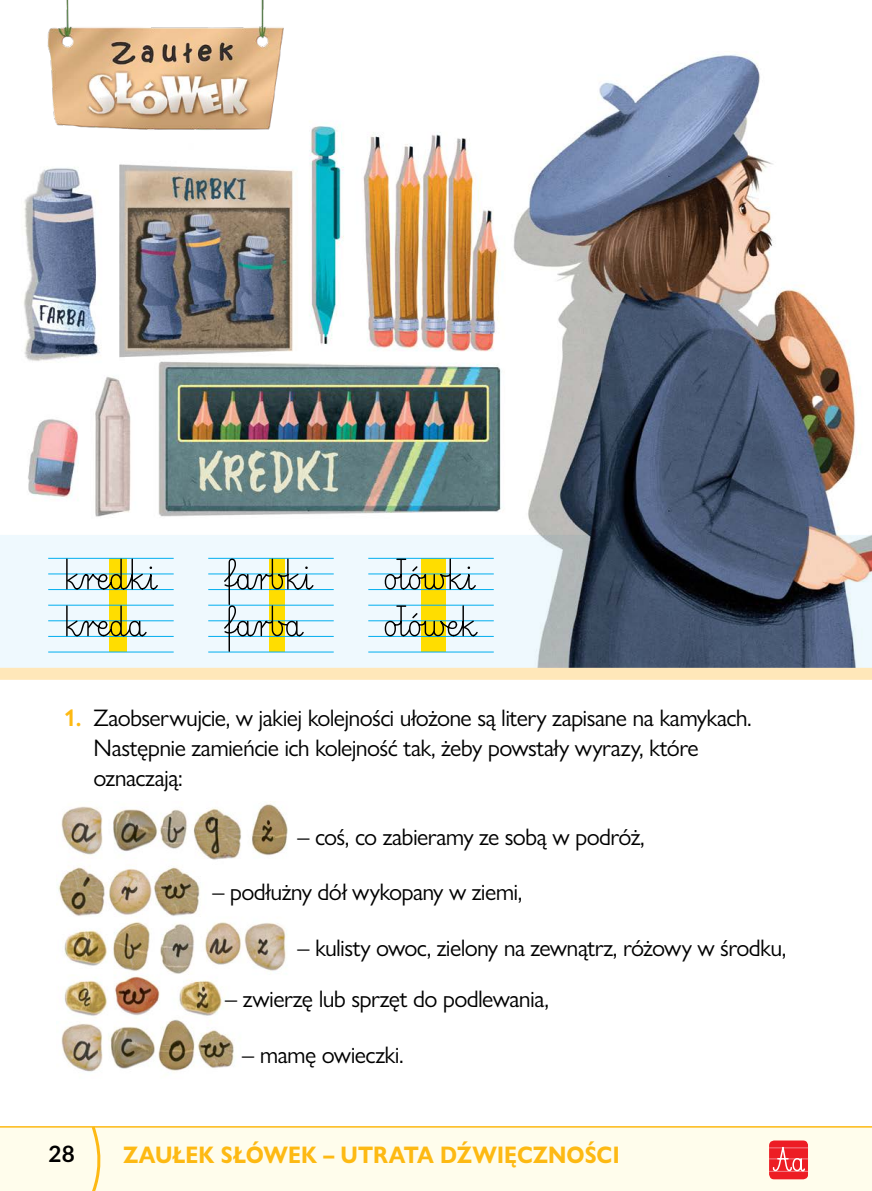
<style>
.page{position:relative;width:872px;height:1191px;background:#fff}
.page>*{position:absolute;margin:0;border:0;box-sizing:border-box;transform-origin:0 0}
.t1{font:24px/30px "Gill Sans Nova";letter-spacing:-.03em;color:#000}
.t2{font:700 24px "Gill Sans Nova";color:#fdb913;scale:.9 1}
.t3{font:700 22.5px "Lato";color:#000}
.s1{font-weight:600;color:#fdb913}
</style>
<div class="page">
<img style="left:58px;top:804px;width:230px;height:268px">
<img style="left:0;top:54px;width:872px;height:626px">
<img style="left:46px;top:0;width:240px;height:131px">
<svg style="left:0;top:535px;width:591px;height:133px;fill:#eff9fe"></svg>
<svg style="left:835px;top:535px;width:37px;height:133px"></svg>
<div style="left:109px;top:558px;width:17px;height:47px;background:#fd0"></div>
<div style="left:421px;top:558px;width:25px;height:47px;background:#fd0"></div>
<div style="left:109px;top:604px;width:17px;height:48px;background:#fd0"></div>
<div style="left:421px;top:604px;width:25px;height:48px;background:#fd0"></div>
<hr style="left:48px;top:558px;width:126px;height:1px;background:#00aeef">
<hr style="left:48px;top:605px;width:126px;height:1px;background:#00aeef">
<hr style="left:48px;top:652px;width:126px;height:1px;background:#00aeef">
<hr style="left:48px;top:589px;width:126px;height:1px;background:#00aeef">
<hr style="left:48px;top:636px;width:126px;height:1px;background:#00aeef">
<hr style="left:48px;top:573px;width:126px;height:1px;background:#00aeef">
<hr style="left:48px;top:620px;width:126px;height:1px;background:#00aeef">
<svg style="left:66px;top:558px;width:92px;height:31px"></svg>
<svg style="left:66px;top:605px;width:81px;height:31px"></svg>
<hr style="left:208px;top:558px;width:126px;height:1px;background:#00aeef">
<hr style="left:208px;top:605px;width:126px;height:1px;background:#00aeef">
<hr style="left:208px;top:652px;width:126px;height:1px;background:#00aeef">
<hr style="left:208px;top:589px;width:126px;height:1px;background:#00aeef">
<hr style="left:208px;top:636px;width:126px;height:1px;background:#00aeef">
<hr style="left:208px;top:573px;width:126px;height:1px;background:#00aeef">
<hr style="left:208px;top:620px;width:126px;height:1px;background:#00aeef">
<svg style="left:224px;top:558px;width:89px;height:94px"></svg>
<hr style="left:368px;top:558px;width:126px;height:1px;background:#00aeef">
<hr style="left:368px;top:605px;width:126px;height:1px;background:#00aeef">
<hr style="left:368px;top:652px;width:126px;height:1px;background:#00aeef">
<hr style="left:368px;top:589px;width:126px;height:1px;background:#00aeef">
<hr style="left:368px;top:636px;width:126px;height:1px;background:#00aeef">
<hr style="left:368px;top:573px;width:126px;height:1px;background:#00aeef">
<hr style="left:368px;top:620px;width:126px;height:1px;background:#00aeef">
<svg style="left:385px;top:558px;width:91px;height:31px"></svg>
<svg style="left:385px;top:605px;width:93px;height:31px"></svg>
<div style="left:0;top:1127px;width:872px;height:64px;background:#fffdec"></div>
<hr style="left:0;top:1126px;width:872px;height:1px;background:#fdb913">
<svg style="left:80px;top:1126px;width:26px;height:65px"></svg>
<svg style="left:769px;top:1140px;width:39px;height:39px;background:#ef4147"></svg>
<p class="t1" style="left:94px;top:702px;width:659px;text-indent:-30px"><span class="s1">1.</span> Zaobserwujcie, w jakiej kolejności ułożone są litery zapisane na kamykach.<br>Następnie zamieńcie ich kolejność tak, żeby powstały wyrazy, które oznaczają:</p>
<p class="t1" style="left:297px;top:821px;width:349px">– coś, co zabieramy ze sobą w podróż,</p>
<p class="t1" style="left:212px;top:877px;width:311px">– podłużny dół wykopany w ziemi,</p>
<p class="t1" style="left:297px;top:932px;width:490px">– kulisty owoc, zielony na zewnątrz, różowy w środku,</p>
<p class="t1" style="left:225px;top:983px;width:325px">– zwierzę lub sprzęt do podlewania,</p>
<p class="t1" style="left:242px;top:1039px;width:163px">– mamę owieczki.</p>
<p class="t3" style="left:49px;top:1136px;width:28px">28</p>
<p class="t2" style="left:123px;top:1140px;width:553px">ZAUŁEK SŁÓWEK – UTRATA DŹWIĘCZNOŚCI</p>
</div>
